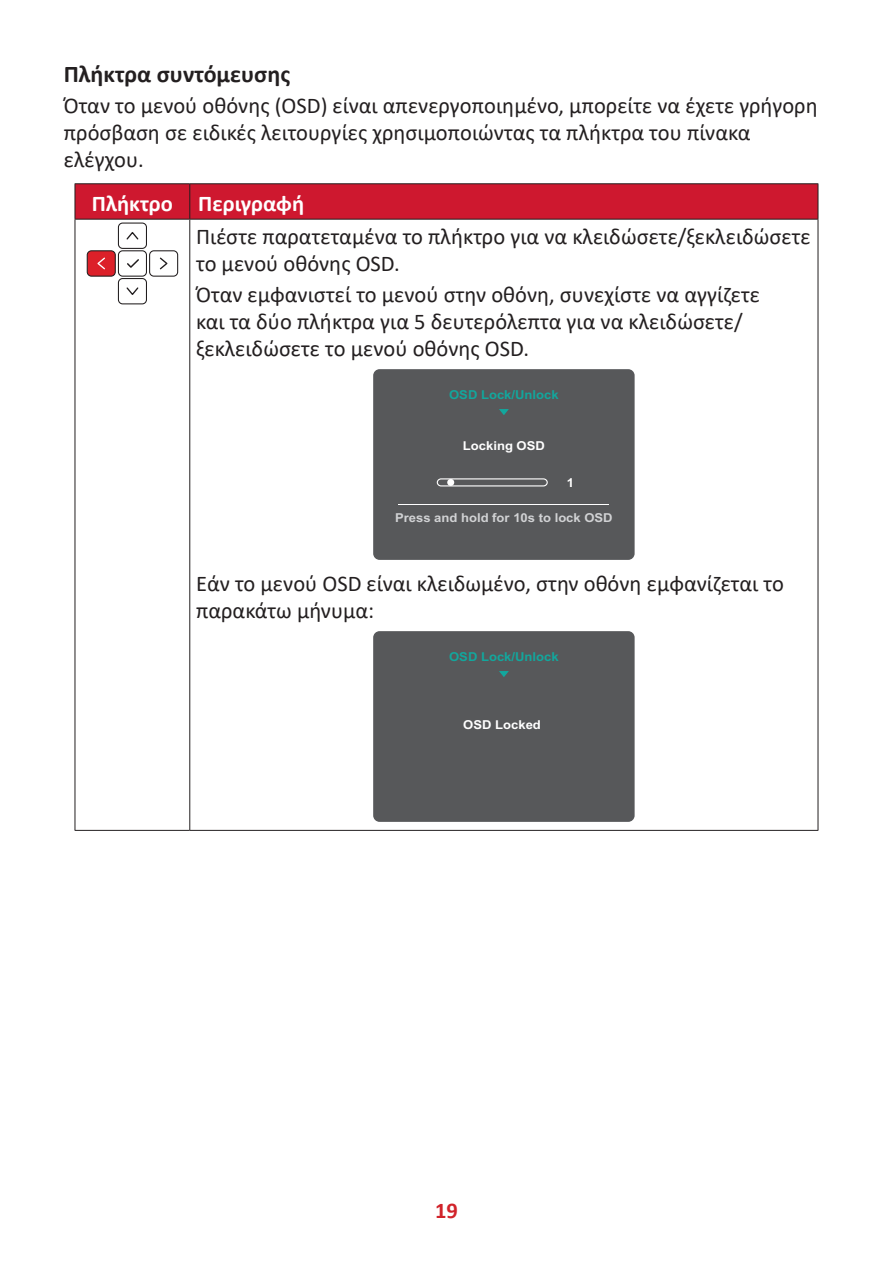
<style>
.page{position:relative;width:893px;height:1263px;background:#fff}
.page>*{position:absolute;margin:0;border:0;box-sizing:border-box;transform-origin:0 0}
.t1{font:700 24px "Calibri";color:#231f20}
.t2{font:22.5px/27px "Calibri";color:#231f20}
.t3{font:700 22.5px "Calibri";color:#fff}
.t4{font:700 22.5px "Calibri";color:#d1232a}
.t5{font:700 12.3px "Arial";color:#12a79d;scale:1.06 1}
.t6{font:700 12.3px "Arial";color:#d1d2d4;scale:1.06 1}
.t7{font:700 12.3px "Arial";color:#fff;scale:1.06 1}
</style>
<div class="page">
<div style="left:76px;top:184px;width:742px;height:35px;background:#ce182f"></div>
<hr style="left:75px;top:220px;width:1px;height:610px;background:#231f20">
<hr style="left:189px;top:220px;width:1px;height:610px;background:#231f20">
<hr style="left:818px;top:220px;width:1px;height:610px;background:#231f20">
<hr style="left:75px;top:183px;width:115px;height:1px;background:#231f20">
<hr style="left:75px;top:184px;width:1px;height:35px;background:#231f20">
<hr style="left:190px;top:183px;width:628px;height:1px;background:#231f20">
<hr style="left:189px;top:184px;width:1px;height:35px;background:#231f20">
<hr style="left:818px;top:184px;width:1px;height:35px;background:#231f20">
<hr style="left:75px;top:219px;width:115px;height:1px;background:#231f20">
<hr style="left:190px;top:219px;width:628px;height:1px;background:#231f20">
<hr style="left:75px;top:830px;width:115px;height:1px;background:#231f20">
<hr style="left:190px;top:830px;width:628px;height:1px;background:#231f20">
<div style="left:118px;top:278px;width:29px;height:26px;border:1px solid #211d1e;border-radius:4px"></div>
<svg style="left:126px;top:287px;width:13px;height:8px"></svg>
<div style="left:118px;top:223px;width:29px;height:26px;border:1px solid #211d1e;border-radius:4px"></div>
<svg style="left:126px;top:232px;width:13px;height:8px"></svg>
<div style="left:149px;top:250px;width:29px;height:27px;border:1px solid #211d1e;border-radius:4px"></div>
<svg style="left:159px;top:257px;width:9px;height:13px"></svg>
<div style="left:87px;top:251px;width:28px;height:25px;background:#dc2029;border-radius:4px"></div>
<div style="left:87px;top:250px;width:29px;height:27px;border:1px solid #211d1e;border-radius:4px"></div>
<svg style="left:97px;top:257px;width:8px;height:13px"></svg>
<div style="left:118px;top:250px;width:29px;height:27px;border:1px solid #211d1e;border-radius:4px"></div>
<svg style="left:127px;top:259px;width:12px;height:9px"></svg>
<div style="left:373px;top:369px;width:262px;height:191px;background:#57585a;border-radius:6px"></div>
<hr style="left:398px;top:504px;width:211px;height:1px;background:#fff">
<div style="left:437px;top:478px;width:111px;height:8px;border:1px solid #fff;border-radius:4px"></div>
<div style="left:447px;top:479px;width:7px;height:7px;background:#fff;border-radius:50%"></div>
<svg style="left:499px;top:409px;width:10px;height:6px"></svg>
<div style="left:373px;top:631px;width:262px;height:191px;background:#57585a;border-radius:6px"></div>
<svg style="left:499px;top:671px;width:10px;height:6px"></svg>
<p class="t1" style="left:64px;top:57px;width:228px">Πλήκτρα συντόμευσης</p>
<p class="t2" style="left:64px;top:91px;width:755px">Όταν το μενού οθόνης (OSD) είναι απενεργοποιημένο, μπορείτε να έχετε γρήγορη πρόσβαση σε ειδικές λειτουργίες χρησιμοποιώντας τα πλήκτρα του πίνακα ελέγχου.</p>
<p class="t3" style="left:92px;top:187px;width:214px">Πλήκτρο Περιγραφή</p>
<p class="t2" style="left:196px;top:222px;width:616px">Πιέστε παρατεταμένα το πλήκτρο για να κλειδώσετε/ξεκλειδώσετε το μενού οθόνης OSD.</p>
<p class="t2" style="left:196px;top:281px;width:565px">Όταν εμφανιστεί το μενού στην οθόνη, συνεχίστε να αγγίζετε και τα δύο πλήκτρα για 5 δευτερόλεπτα για να κλειδώσετε/ ξεκλειδώσετε το μενού οθόνης OSD.</p>
<p class="t5" style="left:449px;top:386px;width:105px">OSD Lock/Unlock</p>
<p class="t7" style="left:463px;top:437px;width:79px">Locking OSD</p>
<p class="t7" style="left:567px;top:473px;width:8px">1</p>
<p class="t6" style="left:395px;top:509px;width:207px">Press and hold for 10s to lock OSD</p>
<p class="t2" style="left:196px;top:570px;width:589px">Εάν το μενού OSD είναι κλειδωμένο, στην οθόνη εμφανίζεται το παρακάτω μήνυμα:</p>
<p class="t5" style="left:449px;top:648px;width:105px">OSD Lock/Unlock</p>
<p class="t7" style="left:463px;top:716px;width:75px">OSD Locked</p>
<p class="t4" style="left:435px;top:1194px;width:24px">19</p>
</div>
